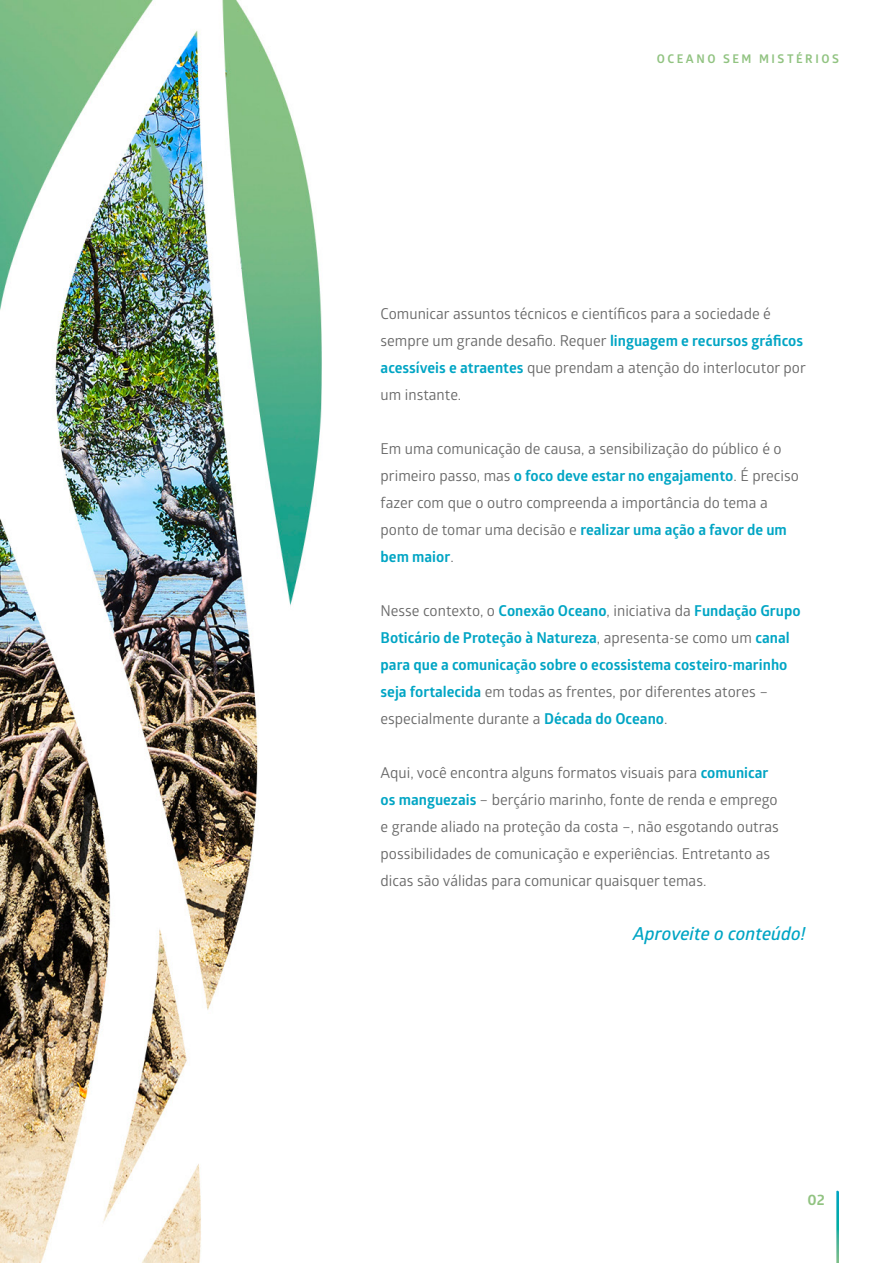
<style>
.page{position:relative;width:893px;height:1263px;background:#fff}
.page>*{position:absolute;margin:0;border:0;box-sizing:border-box;transform-origin:0 0}
.t1{font:italic 600 18px "Glober";color:#00a5c4}
.t2{font:15px/27px "Glober";color:#686868}
.t3{font:700 15px/27px "Glober";color:#00a5c4}
.t4{font:700 15px "Glober";color:#91c381}
.t5{font:700 12px "Glober";letter-spacing:.21em;color:#91c381}
.s1{font-weight:700;color:#00a5c4}
.s2{font-weight:400;color:#686868}
</style>
<div class="page">
<img style="left:0;top:0;width:838px;height:1262px">
<svg style="left:836px;top:1191px;width:3px;height:72px"></svg>
<p class="t5" style="left:657px;top:50px;width:184px">OCEANO SEM MISTÉRIOS</p>
<p class="t2" style="left:381px;top:299px;width:427px">Comunicar assuntos técnicos e científicos para a sociedade é sempre um grande desafio. Requer <span class="s1">linguagem e recursos gráficos acessíveis e atraentes</span> que prendam a atenção do interlocutor por um instante.</p>
<p class="t2" style="left:381px;top:434px;width:420px">Em uma comunicação de causa, a sensibilização do público é o primeiro passo, mas <span class="s1">o foco deve estar no engajamento</span>. É preciso fazer com que o outro compreenda a importância do tema a ponto de tomar uma decisão e <span class="s1">realizar uma ação a favor de um bem maior</span>.</p>
<p class="t3" style="left:381px;top:597px;width:422px"><span class="s2">Nesse contexto, o</span> Conexão Oceano<span class="s2">, iniciativa da</span> Fundação Grupo Boticário de Proteção à Natureza<span class="s2">, apresenta-se como um</span> canal para que a comunicação sobre o ecossistema costeiro-marinho seja fortalecida <span class="s2">em todas as frentes, por diferentes atores – especialmente durante a</span> Década do Oceano<span class="s2">.</span></p>
<p class="t2" style="left:381px;top:758px;width:400px">Aqui, você encontra alguns formatos visuais para <span class="s1">comunicar os manguezais</span> – berçário marinho, fonte de renda e emprego e grande aliado na proteção da costa –, não esgotando outras possibilidades de comunicação e experiências. Entretanto as dicas são válidas para comunicar quaisquer temas.</p>
<p class="t1" style="left:633px;top:921px;width:174px">Aproveite o conteúdo!</p>
<p class="t4" style="left:808px;top:1189px;width:19px">02</p>
</div>
